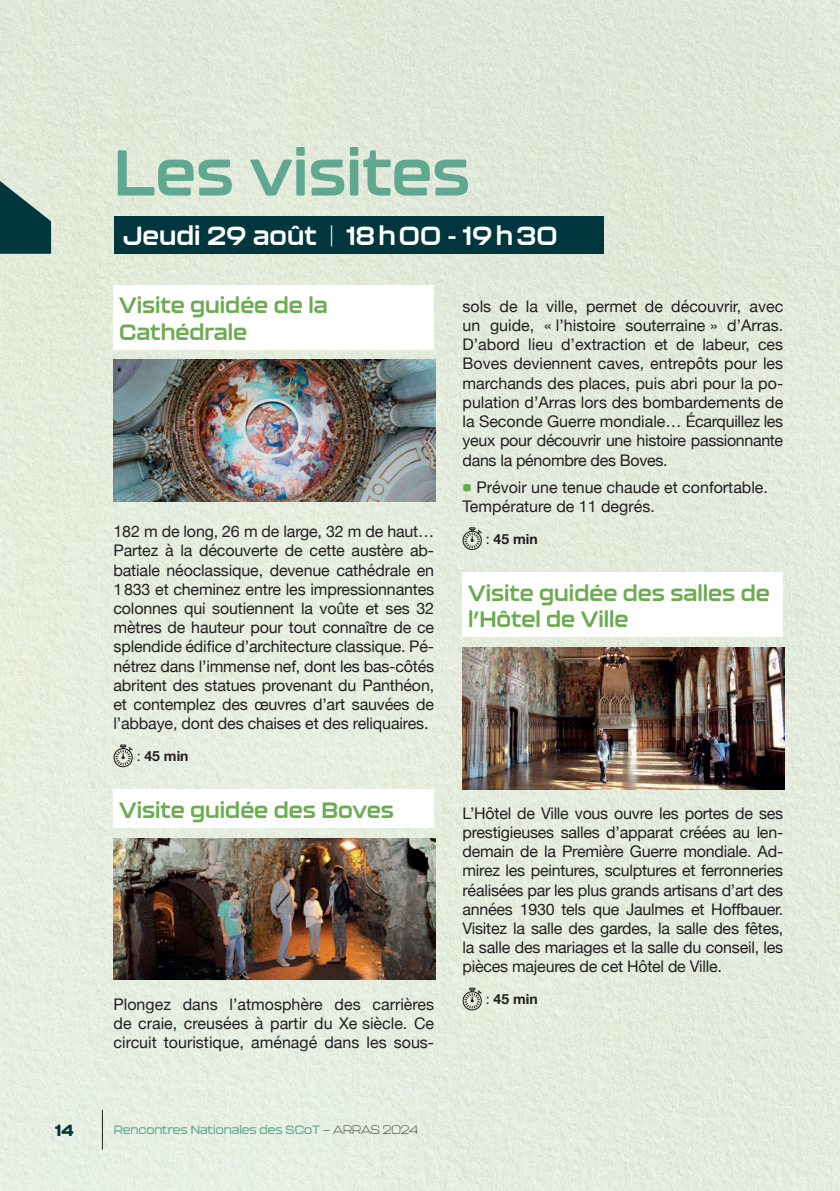
<style>
.page{position:relative;width:840px;height:1191px;background:#fff}
.page>*{position:absolute;margin:0;border:0;box-sizing:border-box;transform-origin:0 0}
.t1{font:700 64px "Kallisto";color:#61a890}
.t2{font:700 26px "Kallisto";color:#fff}
.t3{font:700 22px/26.4px "Kallisto";color:#6bac51}
.t4{font:16px/19.2px "Helvetica Neue";letter-spacing:-.01em;color:#231f20;text-align:justify}
.t5{font:800 16px "Kallisto";color:#00363d}
.t6{font:700 14px "Helvetica Neue";color:#231f20}
.t7{font:500 12px "Kallisto";color:#61a890}
.s1{font-weight:100}
.s2{font-weight:400}
.s3{font-family:"Kallisto";font-weight:500;font-size:18px;color:#5fae45}
.s4{font-weight:100;color:#231f20}
</style>
<div class="page">
<img style="left:0;top:0;width:839px;height:1191px">
<div style="left:114px;top:216px;width:489px;height:38px;background:#00363d"></div>
<svg style="left:0;top:181px;width:51px;height:73px;background:#3f6868"></svg>
<div style="left:113px;top:285px;width:321px;height:65px;background:#fff"></div>
<div style="left:113px;top:790px;width:321px;height:38px;background:#fff"></div>
<img style="left:113px;top:360px;width:322px;height:142px">
<svg style="left:113px;top:744px;width:20px;height:24px"></svg>
<img style="left:113px;top:838px;width:322px;height:141px">
<div style="left:462px;top:572px;width:320px;height:65px;background:#fff"></div>
<svg style="left:462px;top:527px;width:19px;height:24px"></svg>
<img style="left:462px;top:647px;width:322px;height:142px">
<svg style="left:462px;top:987px;width:19px;height:24px"></svg>
<hr style="left:102px;top:1109px;width:1px;height:40px;background:#231f20">
<h1 class="t1" style="left:114px;top:134px;width:357px">Les visites</h1>
<h2 class="t2" style="left:122px;top:220px;width:436px">Jeudi 29 août <span class="s1">|</span> 18h00 - 19h30</h2>
<h3 class="t3" style="left:119px;top:292px;width:210px">Visite guidée de la<br>Cathédrale</h3>
<p class="t4" style="left:113px;top:523px;width:322px">182 m de long, 26 m de large, 32 m de haut… Partez à la découverte de cette austère ab&shy;batiale néoclassique, devenue cathédrale en 1833 et cheminez entre les impressionnantes colonnes qui soutiennent la voûte et ses 32 mètres de hauteur pour tout connaître de ce splendide édifice d’architecture classique. Pé&shy;nétrez dans l’immense nef, dont les bas-côtés abritent des statues provenant du Panthéon, et contemplez des œuvres d’art sauvées de l’abbaye, dont des chaises et des reliquaires.</p>
<p class="t6" style="left:137px;top:745px;width:53px"><span class="s2">:</span> 45 min</p>
<h3 class="t3" style="left:119px;top:796px;width:276px">Visite guidée des Boves</h3>
<p class="t4" style="left:113px;top:995px;width:322px">Plongez dans l’atmosphère des carrières de craie, creusées à partir du Xe siècle. Ce circuit touristique, aménagé dans les sous-</p>
<p class="t4" style="left:462px;top:297px;width:322px">sols de la ville, permet de découvrir, avec un guide, « l’histoire souterraine » d’Arras.<br>D’abord lieu d’extraction et de labeur, ces Boves deviennent caves, entrepôts pour les marchands des places, puis abri pour la po&shy;pulation d’Arras lors des bombardements de la Seconde Guerre mondiale… Écarquillez les yeux pour découvrir une histoire passionnante dans la pénombre des Boves.</p>
<p class="t4" style="left:462px;top:478px;width:307px"><span class="s3">•</span> Prévoir une tenue chaude et confortable.<br>Température de 11 degrés.</p>
<p class="t6" style="left:485px;top:527px;width:53px"><span class="s2">:</span> 45 min</p>
<h3 class="t3" style="left:468px;top:579px;width:303px">Visite guidée des salles de l’Hôtel de Ville</h3>
<p class="t4" style="left:462px;top:804px;width:322px">L’Hôtel de Ville vous ouvre les portes de ses prestigieuses salles d’apparat créées au len&shy;demain de la Première Guerre mondiale. Ad&shy;mirez les peintures, sculptures et ferronneries réalisées par les plus grands artisans d’art des années 1930 tels que Jaulmes et Hoffbauer.<br>Visitez la salle des gardes, la salle des fêtes, la salle des mariages et la salle du conseil, les pièces majeures de cet Hôtel de Ville.</p>
<p class="t6" style="left:485px;top:988px;width:53px"><span class="s2">:</span> 45 min</p>
<p class="t5" style="left:55px;top:1120px;width:20px">14</p>
<p class="t7" style="left:114px;top:1122px;width:306px">Rencontres Nationales des SCoT <span class="s4">— ARRAS 2024</span></p>
</div>
